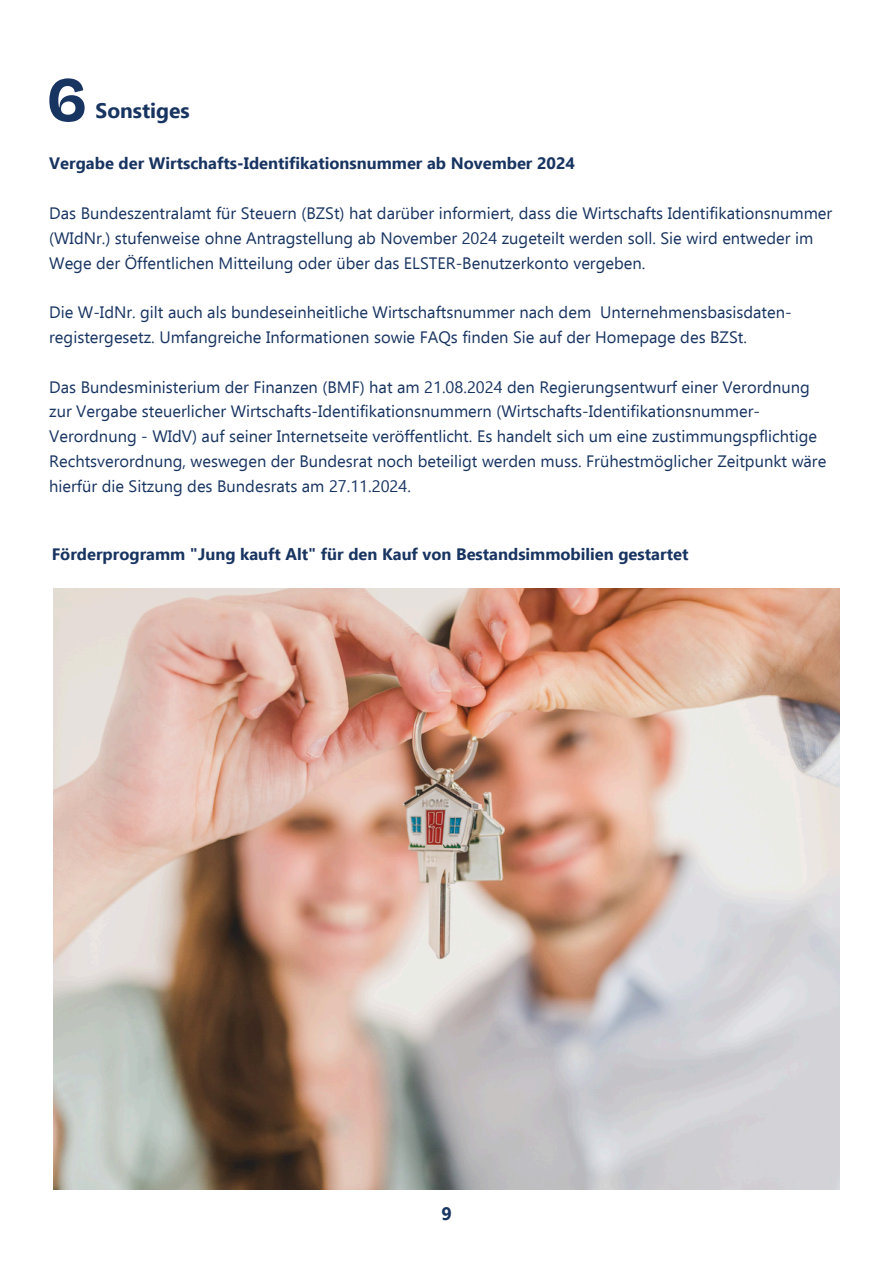
<style>
.page{position:relative;width:894px;height:1264px;background:#fff}
.page>*{position:absolute;margin:0;border:0;box-sizing:border-box;transform-origin:0 0}
.t1{font:700 63px "Bricolage Grotesque";color:#183461}
.t2{font:700 21px "Ebrima";color:#183461}
.t3{font:700 18px "Ebrima";color:#183461}
.t4{font:16.5px/24.8px "Ebrima";color:#183461}
.t5{font:700 16.5px "Ebrima";color:#183461}
</style>
<div class="page">
<img style="left:54px;top:588px;width:785px;height:601px">
<p class="t1" style="left:46px;top:62px;width:43px">6</p>
<p class="t2" style="left:96px;top:97px;width:96px">Sonstiges</p>
<p class="t5" style="left:49px;top:152px;width:527px">Vergabe der Wirtschafts-Identifikationsnummer ab November 2024</p>
<h1 class="t4" style="left:49px;top:200px;width:784px">Das Bundeszentralamt für Steuern (BZSt) hat darüber informiert, dass die Wirtschafts Identifikationsnummer (WIdNr.) stufenweise ohne Antragstellung ab November 2024 zugeteilt werden soll. Sie wird entweder im<br>Wege der Öffentlichen Mitteilung oder über das ELSTER-Benutzerkonto vergeben.</h1>
<h2 class="t4" style="left:49px;top:299px;width:743px">Die W-IdNr. gilt auch als bundeseinheitliche Wirtschaftsnummer nach dem Unternehmensbasisdaten-</h2>
<p class="t4" style="left:49px;top:324px;width:699px">registergesetz. Umfangreiche Informationen sowie FAQs finden Sie auf der Homepage des BZSt.</p>
<p class="t4" style="left:49px;top:373px;width:778px">Das Bundesministerium der Finanzen (BMF) hat am 21.08.2024 den Regierungsentwurf einer Verordnung zur Vergabe steuerlicher Wirtschafts-Identifikationsnummern (Wirtschafts-Identifikationsnummer-Verordnung - WIdV) auf seiner Internetseite veröffentlicht. Es handelt sich um eine zustimmungspflichtige Rechtsverordnung, weswegen der Bundesrat noch beteiligt werden muss. Frühestmöglicher Zeitpunkt wäre hierfür die Sitzung des Bundesrats am 27.11.2024.</p>
<p class="t5" style="left:52px;top:543px;width:638px">Förderprogramm "Jung kauft Alt" für den Kauf von Bestandsimmobilien gestartet</p>
<h2 class="t3" style="left:441px;top:1202px;width:12px">9</h2>
</div>
